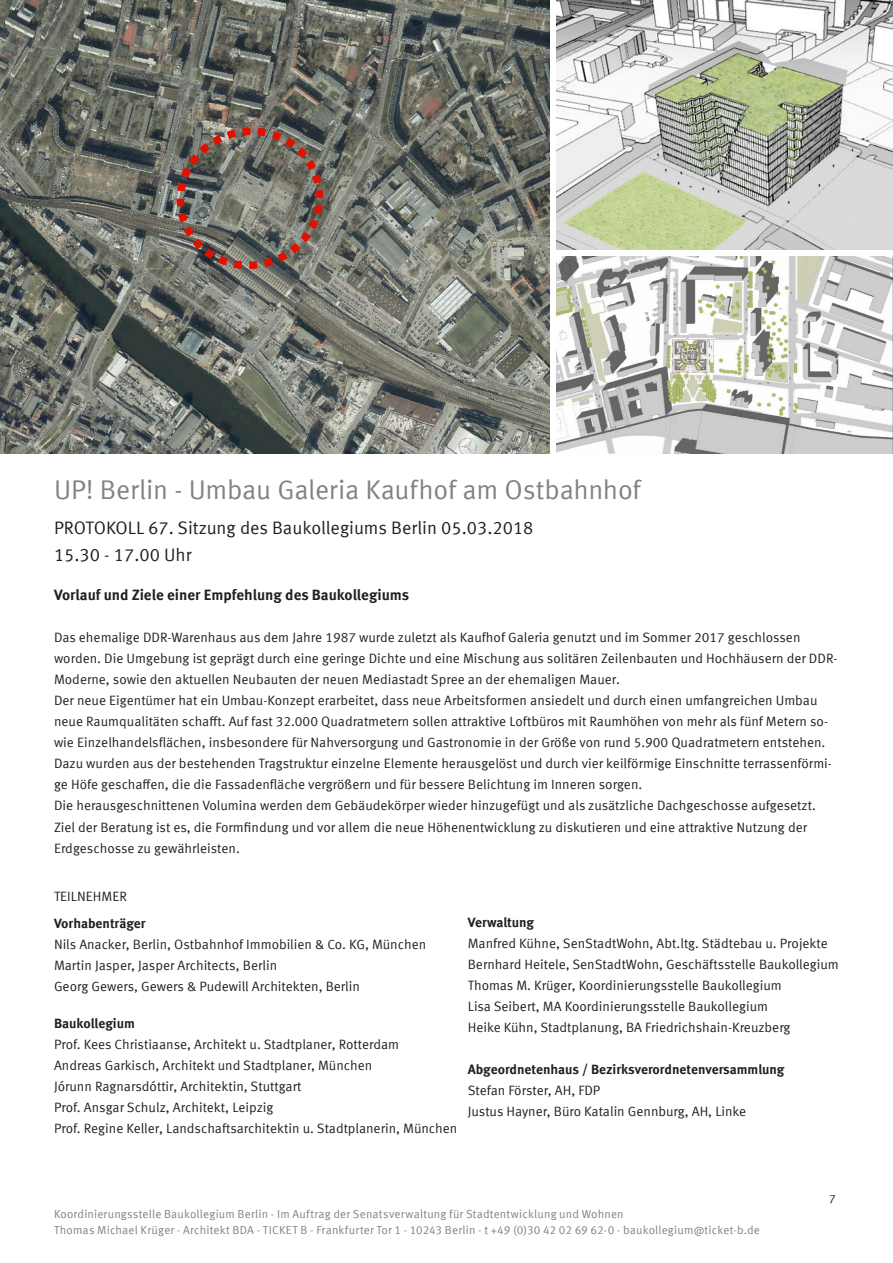
<style>
.page{position:relative;width:893px;height:1263px;background:#fff}
.page>*{position:absolute;margin:0;border:0;box-sizing:border-box;transform-origin:0 0}
.t1{font:27px "Meta Offc Norm";letter-spacing:-.01em;color:#808285}
.t2{font:18px/27px "Meta Offc Norm";color:#231f20}
.t3{font:700 15px "Meta Offc";color:#231f20}
.t4{font:13.5px/21px "Meta Offc Norm";color:#231f20}
.t5{font:700 13.5px "Meta Offc";color:#231f20}
.t6{font:12px "Meta Offc Norm";color:#231f20}
.t7{font:11.55px/15.8px "Meta Offc Norm";letter-spacing:.015em;color:#808285}
</style>
<div class="page">
<img style="left:0;top:0;width:550px;height:454px">
<svg style="left:173px;top:124px;width:154px;height:148px;background:#786c65"></svg>
<img style="left:557px;top:0;width:336px;height:250px">
<img style="left:557px;top:256px;width:336px;height:197px">
<h1 class="t1" style="left:54px;top:474px;width:588px">UP! Berlin - Umbau Galeria Kaufhof am Ostbahnhof</h1>
<h2 class="t2" style="left:54px;top:514px;width:481px">PROTOKOLL 67. Sitzung des Baukollegiums Berlin 05.03.2018<br>15.30 - 17.00 Uhr</h2>
<p class="t3" style="left:54px;top:586px;width:357px">Vorlauf und Ziele einer Empfehlung des Baukollegiums</p>
<p class="t4" style="left:54px;top:627px;width:785px">Das ehemalige DDR-Warenhaus aus dem Jahre 1987 wurde zuletzt als Kaufhof Galeria genutzt und im Sommer 2017 geschlossen worden. Die Umgebung ist geprägt durch eine geringe Dichte und eine Mischung aus solitären Zeilenbauten und Hochhäusern der DDR-Moderne, sowie den aktuellen Neubauten der neuen Mediastadt Spree an der ehemaligen Mauer.<br>Der neue Eigentümer hat ein Umbau-Konzept erarbeitet, dass neue Arbeitsformen ansiedelt und durch einen umfangreichen Umbau neue Raumqualitäten schafft. Auf fast 32.000 Quadratmetern sollen attraktive Loftbüros mit Raumhöhen von mehr als fünf Metern so&shy;wie Einzelhandelsflächen, insbesondere für Nahversorgung und Gastronomie in der Größe von rund 5.900 Quadratmetern entstehen.<br>Dazu wurden aus der bestehenden Tragstruktur einzelne Elemente herausgelöst und durch vier keilförmige Einschnitte terrassenförmi&shy;ge Höfe geschaffen, die die Fassadenfläche vergrößern und für bessere Belichtung im Inneren sorgen.<br>Die herausgeschnittenen Volumina werden dem Gebäudekörper wieder hinzugefügt und als zusätzliche Dachgeschosse aufgesetzt.<br>Ziel der Beratung ist es, die Formfindung und vor allem die neue Höhenentwicklung zu diskutieren und eine attraktive Nutzung der Erdgeschosse zu gewährleisten.</p>
<p class="t4" style="left:54px;top:886px;width:74px">TEILNEHMER</p>
<p class="t5" style="left:54px;top:915px;width:93px">Vorhabenträger</p>
<p class="t4" style="left:54px;top:934px;width:374px">Nils Anacker, Berlin, Ostbahnhof Immobilien &amp; Co. KG, München<br>Martin Jasper, Jasper Architects, Berlin<br>Georg Gewers, Gewers &amp; Pudewill Architekten, Berlin</p>
<p class="t5" style="left:54px;top:1015px;width:82px">Baukollegium</p>
<p class="t4" style="left:54px;top:1034px;width:405px">Prof. Kees Christiaanse, Architekt u. Stadtplaner, Rotterdam<br>Andreas Garkisch, Architekt und Stadtplaner, München<br>Jórunn Ragnarsdóttir, Architektin, Stuttgart<br>Prof. Ansgar Schulz, Architekt, Leipzig<br>Prof. Regine Keller, Landschaftsarchitektin u. Stadtplanerin, München</p>
<p class="t5" style="left:468px;top:914px;width:68px">Verwaltung</p>
<p class="t4" style="left:468px;top:933px;width:373px">Manfred Kühne, SenStadtWohn, Abt.ltg. Städtebau u. Projekte Bernhard Heitele, SenStadtWohn, Geschäftsstelle Baukollegium Thomas M. Krüger, Koordinierungsstelle Baukollegium<br>Lisa Seibert, MA Koordinierungsstelle Baukollegium<br>Heike Kühn, Stadtplanung, BA Friedrichshain-Kreuzberg</p>
<p class="t5" style="left:468px;top:1061px;width:318px">Abgeordnetenhaus / Bezirksverordnetenversammlung</p>
<p class="t4" style="left:468px;top:1080px;width:280px">Stefan Förster, AH, FDP<br>Justus Hayner, Büro Katalin Gennburg, AH, Linke</p>
<p class="t6" style="left:829px;top:1192px;width:8px">7</p>
<p class="t7" style="left:54px;top:1206px;width:707px">Koordinierungsstelle Baukollegium Berlin - Im Auftrag der Senatsverwaltung für Stadtentwicklung und Wohnen<br>Thomas Michael Krüger - Architekt BDA - TICKET B - Frankfurter Tor 1 - 10243 Berlin - t +49 (0)30 42 02 69 62-0 - baukollegium@ticket-b.de</p>
</div>
